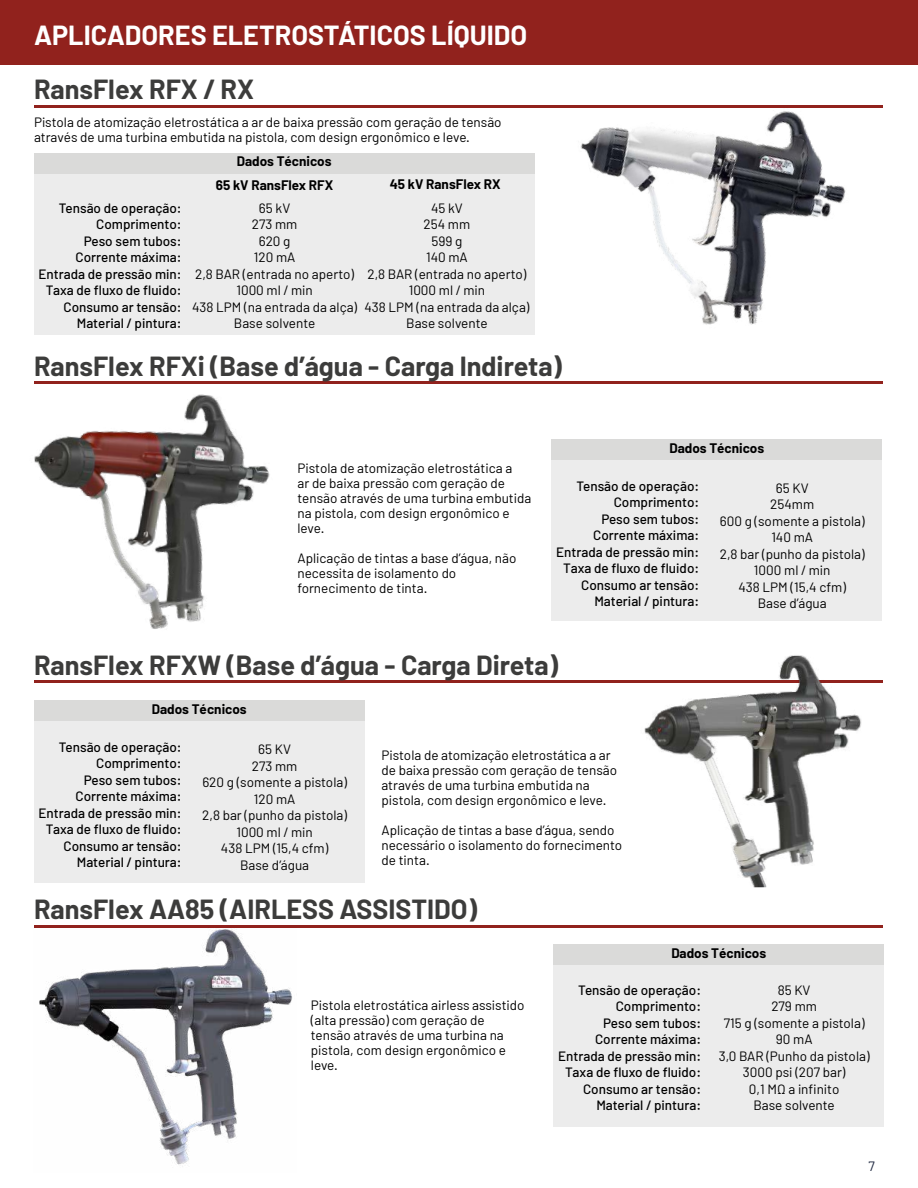
<style>
.page{position:relative;width:918px;height:1188px;background:#fff}
.page>*{position:absolute;margin:0;border:0;box-sizing:border-box;transform-origin:0 0}
.t1{font:700 27px "Barlow";color:#3c3c3b}
.t2{font:700 27px "Barlow";color:#fff}
.t3{font:13.5px/16.5px "Barlow";color:#000}
.t4{font:500 13.5px/16.5px "Barlow";color:#000;text-align:right}
.t5{font:700 13.5px "Barlow";color:#000}
.t6{font:13.5px "Barlow";color:#1d263e}
</style>
<div class="page">
<div style="left:552px;top:460px;width:330px;height:161px;background:#ececec"></div>
<div style="left:552px;top:439px;width:330px;height:21px;background:#dadad9"></div>
<hr style="left:34px;top:105px;width:848px;height:2px;background:#91221d">
<hr style="left:34px;top:381px;width:848px;height:3px;background:#91221d">
<hr style="left:34px;top:680px;width:848px;height:3px;background:#91221d">
<hr style="left:34px;top:925px;width:848px;height:2px;background:#91221d">
<div style="left:34px;top:173px;width:500px;height:162px;background:#ececec"></div>
<div style="left:34px;top:721px;width:330px;height:161px;background:#ececec"></div>
<div style="left:34px;top:153px;width:500px;height:20px;background:#dadad9"></div>
<div style="left:34px;top:700px;width:330px;height:21px;background:#dadad9"></div>
<div style="left:554px;top:965px;width:330px;height:161px;background:#ececec"></div>
<div style="left:554px;top:944px;width:330px;height:21px;background:#dadad9"></div>
<div style="left:0;top:0;width:918px;height:65px;background:#91221d"></div>
<img style="left:565px;top:107px;width:290px;height:218px">
<img style="left:34px;top:394px;width:236px;height:235px">
<img style="left:644px;top:655px;width:239px;height:233px">
<img style="left:34px;top:927px;width:263px;height:240px">
<h1 class="t2" style="left:34px;top:19px;width:495px">APLICADORES ELETROSTÁTICOS LÍQUIDO</h1>
<h1 class="t1" style="left:34px;top:73px;width:222px">RansFlex RFX / RX</h1>
<p class="t3" style="left:34px;top:115px;width:469px;line-height:15px">Pistola de atomização eletrostática a ar de baixa pressão com geração de tensão através de uma turbina embutida na pistola, com design ergonômico e leve.</p>
<p class="t5" style="left:237px;top:153px;width:96px">Dados Técnicos</p>
<p class="t4" style="left:39px;top:200px;width:145px">Tensão de operação:<br>Comprimento:<br>Peso sem tubos:<br>Corrente máxima:<br>Entrada de pressão min:<br>Taxa de fluxo de fluido:<br>Consumo ar tensão:<br>Material / pintura:</p>
<p class="t5" style="left:216px;top:177px;width:119px">65 kV RansFlex RFX</p>
<p class="t5" style="left:390px;top:176px;width:112px">45 kV RansFlex RX</p>
<p class="t3" style="left:192px;top:199px;width:166px;text-align:center">65 kV<br>273 mm<br>620 g<br>120 mA<br>2,8 BAR (entrada no aperto)<br>1000 ml / min<br>438 LPM (na entrada da alça)<br>Base solvente</p>
<p class="t3" style="left:364px;top:199px;width:166px;text-align:center">45 kV<br>254 mm<br>599 g<br>140 mA<br>2,8 BAR (entrada no aperto)<br>1000 ml / min<br>438 LPM (na entrada da alça)<br>Base solvente</p>
<h1 class="t1" style="left:34px;top:349px;width:529px">RansFlex RFXi (Base d’água - Carga Indireta)</h1>
<p class="t3" style="left:298px;top:460px;width:235px;line-height:15px">Pistola de atomização eletrostática a<br>ar de baixa pressão com geração de tensão através de uma turbina embutida na pistola, com design ergonômico e leve.</p>
<p class="t3" style="left:298px;top:550px;width:220px;line-height:15px">Aplicação de tintas a base d’água, não necessita de isolamento do fornecimento de tinta.</p>
<p class="t5" style="left:669px;top:439px;width:96px">Dados Técnicos</p>
<p class="t4" style="left:556px;top:477px;width:145px">Tensão de operação:<br>Comprimento:<br>Peso sem tubos:<br>Corrente máxima:<br>Entrada de pressão min:<br>Taxa de fluxo de fluido:<br>Consumo ar tensão:<br>Material / pintura:</p>
<p class="t3" style="left:720px;top:479px;width:146px;text-align:center">65 KV<br>254mm<br>600 g (somente a pistola)<br>140 mA<br>2,8 bar (punho da pistola)<br>1000 ml / min<br>438 LPM (15,4 cfm)<br>Base d’água</p>
<h1 class="t1" style="left:34px;top:648px;width:526px">RansFlex RFXW (Base d’água - Carga Direta)</h1>
<p class="t5" style="left:152px;top:701px;width:96px">Dados Técnicos</p>
<p class="t4" style="left:39px;top:739px;width:145px">Tensão de operação:<br>Comprimento:<br>Peso sem tubos:<br>Corrente máxima:<br>Entrada de pressão min:<br>Taxa de fluxo de fluido:<br>Consumo ar tensão:<br>Material / pintura:</p>
<p class="t3" style="left:202px;top:741px;width:146px;text-align:center">65 KV<br>273 mm<br>620 g (somente a pistola)<br>120 mA<br>2,8 bar (punho da pistola)<br>1000 ml / min<br>438 LPM (15,4 cfm)<br>Base d’água</p>
<p class="t3" style="left:381px;top:748px;width:237px;line-height:15px">Pistola de atomização eletrostática a ar de baixa pressão com geração de tensão através de uma turbina embutida na pistola, com design ergonômico e leve.</p>
<p class="t3" style="left:381px;top:823px;width:242px;line-height:15px">Aplicação de tintas a base d’água, sendo necessário o isolamento do fornecimento de tinta.</p>
<h1 class="t1" style="left:34px;top:893px;width:445px">RansFlex AA85 (AIRLESS ASSISTIDO)</h1>
<p class="t3" style="left:311px;top:997px;width:215px;line-height:15px">Pistola eletrostática airless assistido (alta pressão) com geração de tensão através de uma turbina na pistola, com design ergonômico e leve.</p>
<p class="t5" style="left:671px;top:945px;width:96px">Dados Técnicos</p>
<p class="t4" style="left:558px;top:982px;width:145px">Tensão de operação:<br>Comprimento:<br>Peso sem tubos:<br>Corrente máxima:<br>Entrada de pressão min:<br>Taxa de fluxo de fluido:<br>Consumo ar tensão:<br>Material / pintura:</p>
<p class="t3" style="left:719px;top:981px;width:152px;text-align:center">85 KV<br>279 mm<br>715 g (somente a pistola)<br>90 mA<br>3,0 BAR (Punho da pistola)<br>3000 psi (207 bar)<br>0,1 MΩ a infinito<br>Base solvente</p>
<p class="t6" style="left:868px;top:1158px;width:8px">7</p>
</div>
